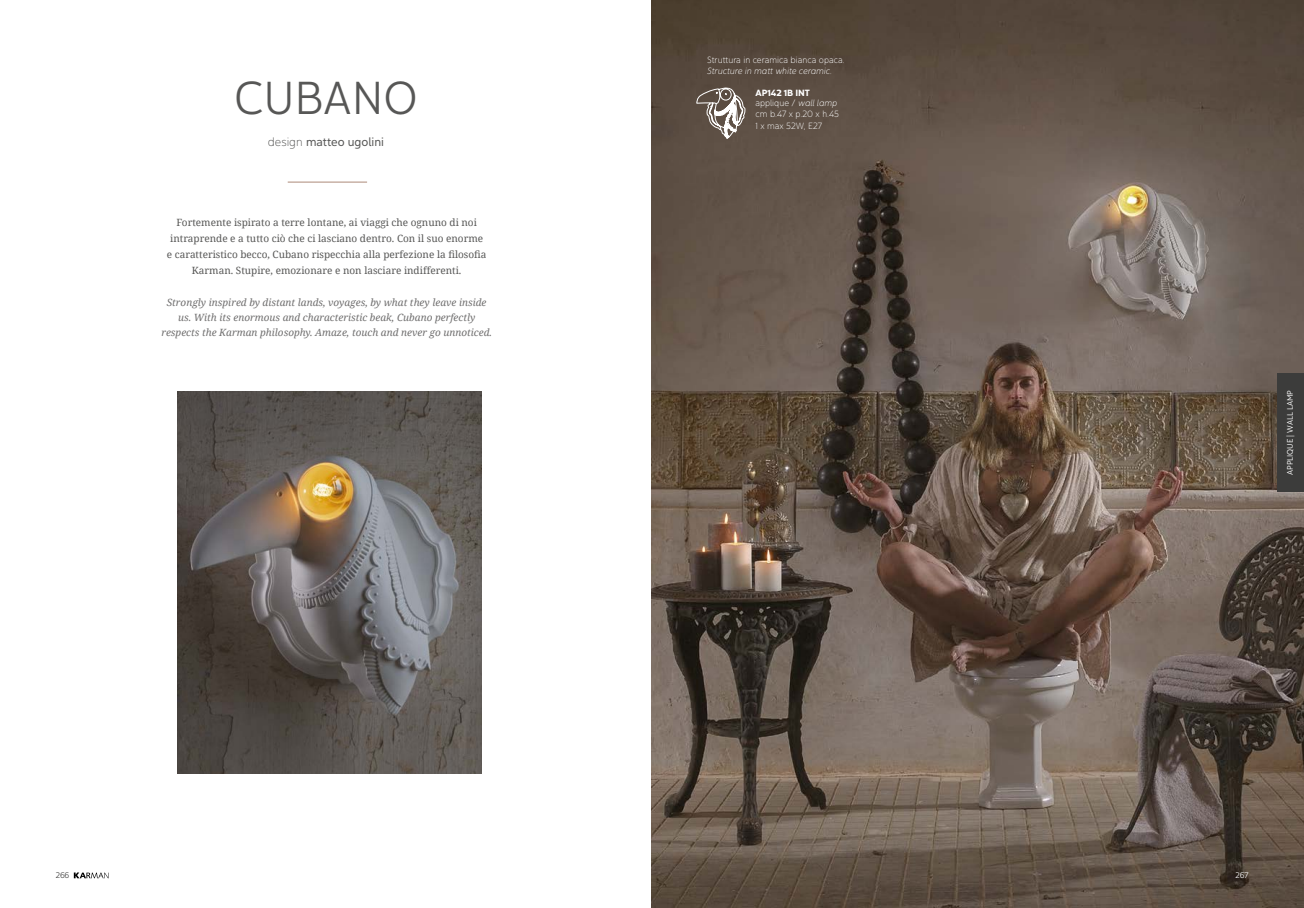
<style>
.page{position:relative;width:1304px;height:908px;background:#fff}
.page>*{position:absolute;margin:0;border:0;box-sizing:border-box;transform-origin:0 0}
.t1{font:46px "Yorkten Nor Lig";color:#575756}
.t2{font:12px "Yorkten Nor Reg";color:#575756}
.t3{font:10px/16px "Noto Serif";color:#575756;text-align:center}
.t4{font:italic 10px/15px "Noto Serif";color:#706f6f;text-align:center}
.t5{font:9px/10.8px "Yorkten Nor Thi";color:#fff}
.t6{font:9px "Yorkten Nor Thi It";color:#fff}
.t7{font:9px "Yorkten Nor Bol";color:#fff}
.t8{font:8px "Yorkten Nor Boo";color:#fff}
.t9{font:8px "Yorkten Nor Lig";color:#3c3c3b}
.t10{font:8px "Yorkten Nor Lig";color:#fff}
.s1{font-family:"Yorkten Nor Thi"}
.s2{font-family:"Yorkten Nor Thi It"}
</style>
<div class="page">
<svg style="left:74px;top:872px;width:35px;height:5px"></svg>
<img style="left:177px;top:391px;width:305px;height:381px">
<img style="left:652px;top:0;width:652px;height:907px">
<svg style="left:697px;top:62px;width:48px;height:77px;background:#796d64"></svg>
<div style="left:1277px;top:373px;width:27px;height:119px;background:#3c3c3b"></div>
<hr style="left:288px;top:181px;width:79px;height:1px;background:#ad8979">
<h1 class="t1" style="left:234px;top:69px;width:185px">CUBANO</h1>
<p class="t2" style="left:268px;top:134px;width:118px"><span class="s1">design</span> matteo ugolini</p>
<p class="t3" style="left:167px;top:213px;width:321px">Fortemente ispirato a terre lontane, ai viaggi che ognuno di noi intraprende e a tutto ciò che ci lasciano dentro. Con il suo enorme e caratteristico becco, Cubano rispecchia alla perfezione la filosofia Karman. Stupire, emozionare e non lasciare indifferenti.</p>
<p class="t4" style="left:161px;top:294px;width:332px">Strongly inspired by distant lands, voyages, by what they leave inside us. With its enormous and characteristic beak, Cubano perfectly respects the Karman philosophy. Amaze, touch and never go unnoticed.</p>
<p class="t9" style="left:56px;top:870px;width:15px">266</p>
<p class="t5" style="left:707px;top:55px;width:139px">Struttura in ceramica bianca opaca.</p>
<p class="t6" style="left:707px;top:65px;width:126px">Structure in matt white ceramic.</p>
<p class="t7" style="left:755px;top:86px;width:56px">AP142 1B INT</p>
<p class="t5" style="left:755px;top:98px;width:85px">applique / <span class="s2">wall lamp </span>cm b.47 x p.20 x h.45</p>
<p class="t5" style="left:755px;top:121px;width:68px">1 x max 52W, E27</p>
<p class="t8" style="left:1285px;top:475px;width:86px;rotate:-90deg">APPLIQUE | WALL LAMP</p>
<p class="t10" style="left:1235px;top:870px;width:15px">267</p>
</div>
